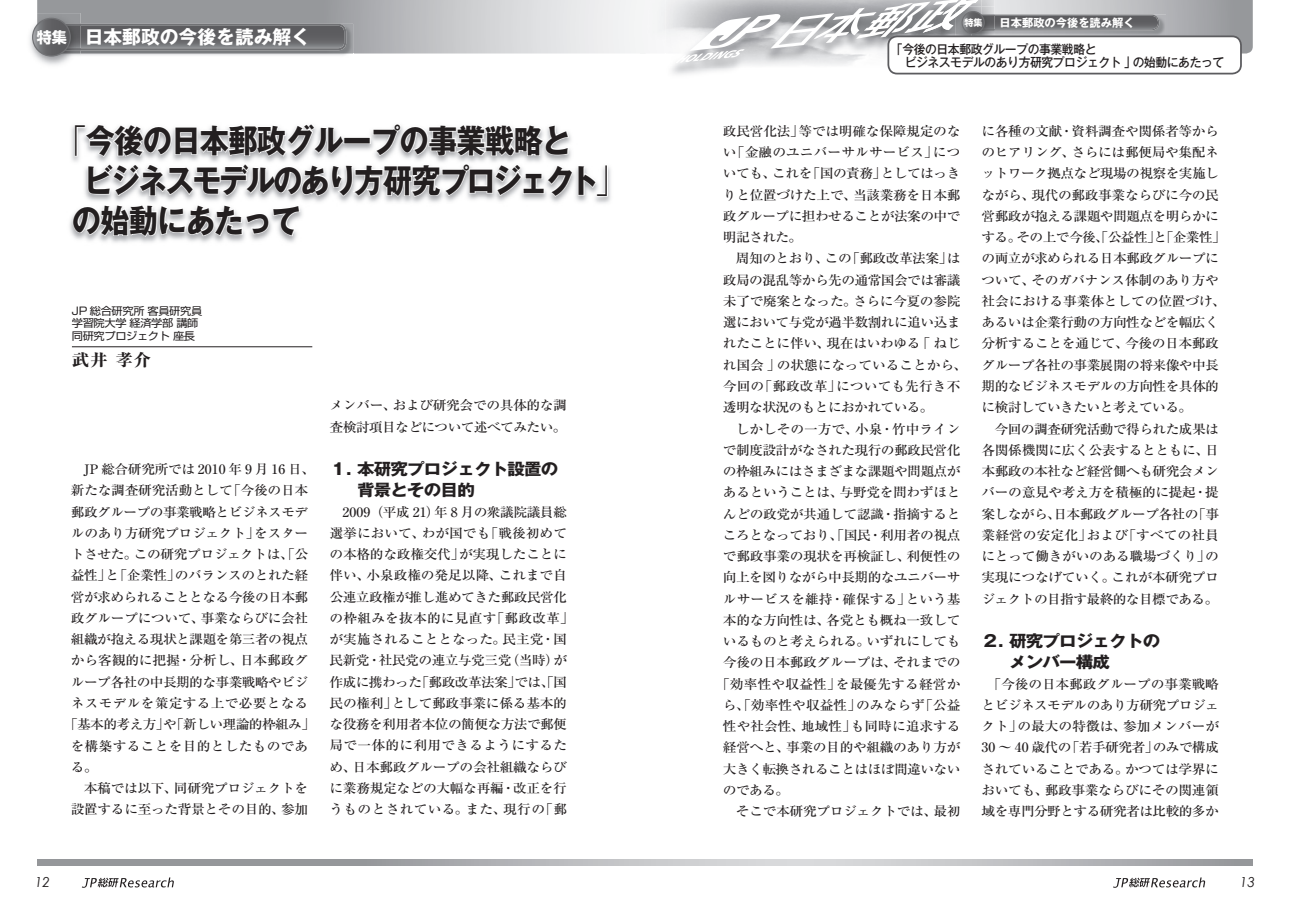
<style>
.page{position:relative;width:1290px;height:911px;background:#fff}
.page>*{position:absolute;margin:0;border:0;box-sizing:border-box;transform-origin:0 0}
.t1{font:700 32.5px "Gothic MB101 Pro";letter-spacing:-.025em;color:#231f20;scale:.9 1}
.t2{font:700 32.5px "Gothic MB101 Pro";letter-spacing:-.075em;color:#231f20;scale:.9 1}
.t3{font:700 18.75px "Gothic MB101 Pro";color:#fff}
.t4{font:800 16.62px "Ryumin Pro";color:#231f20;scale:1.05 1}
.t5{font:700 16.12px/21.2px "Gothic MB101 Pro";letter-spacing:-.045em;color:#231f20;scale:1.09 1}
.t6{font:italic 13.75px "Century Gothic";color:#231f20}
.t7{font:500 13px/21.2px "Ryumin Pro";letter-spacing:-.025em;color:#231f20;text-align:center;scale:1.05 1}
.t8{font:500 13px/21.2px "Ryumin Pro";letter-spacing:-.045em;color:#231f20;scale:1.05 1}
.t9{font:500 13px "Ryumin Pro";letter-spacing:-.005em;color:#231f20;scale:1.05 1}
.t10{font:500 13px "Ryumin Pro";letter-spacing:.015em;color:#231f20;scale:1.05 1}
.t11{font:500 13px "Ryumin Pro";color:#231f20;scale:1.05 1}
.t12{font:500 13px "Ryumin Pro";letter-spacing:.01em;color:#231f20;scale:1.05 1}
.t13{font:500 12.5px/13.8px "Gothic MB101 Pro";letter-spacing:-.035em;color:#231f20;text-align:center;scale:.95 1}
.t14{font:700 11.25px "Gothic MB101 Pro";color:#fff}
.t15{font:10.75px/12.5px "Shin Go Pro";letter-spacing:-.035em;color:#231f20;scale:1.05 1}
.t16{font:700 9px "Shin Go Pro";color:#fff}
.s1{font-family:"Shin Go Pro";font-size:15px}
.s2{font-weight:300}
</style>
<div class="page">
<svg style="left:37px;top:860px;width:608px;height:5px;background:#a1a3a6"></svg>
<svg style="left:645px;top:860px;width:608px;height:5px;background:#c0c2c4"></svg>
<svg style="left:675px;top:0;width:578px;height:63px"></svg>
<img style="left:981px;top:15px;width:13px;height:16px">
<svg style="left:962px;top:12px;width:22px;height:22px"></svg>
<div style="left:961px;top:11px;width:24px;height:23px;border:1px solid #717275;border-radius:50%"></div>
<div style="left:888px;top:36px;width:353px;height:38px;background:#fff;border-radius:9px"></div>
<div style="left:887px;top:35px;width:355px;height:39px;border:2px solid #5c5c5f;border-radius:9px"></div>
<svg style="left:72px;top:126px;width:537px;height:117px"></svg>
<hr style="left:72px;top:346px;width:240px;height:1px;background:#231f20">
<svg style="left:37px;top:0;width:608px;height:56px;background:#adaeb0"></svg>
<img style="left:29px;top:24px;width:52px;height:41px">
<img style="left:37px;top:13px;width:44px;height:41px">
<img style="left:65px;top:24px;width:16px;height:26px">
<svg style="left:33px;top:18px;width:37px;height:38px"></svg>
<div style="left:32px;top:18px;width:39px;height:39px;border:1px solid #717275;border-radius:50%"></div>
<svg style="left:82px;top:877px;width:92px;height:10px"></svg>
<svg style="left:1113px;top:877px;width:92px;height:10px"></svg>
<h2 class="t3" style="left:37px;top:21px;width:275px"><span class="s1">特集</span> 日本郵政の今後を読み解く</h2>
<h1 class="t1" style="left:57px;top:113px;width:573px"><span class="s2">「</span>今後の日本郵政グループの事業戦略と</h1>
<h1 class="t2" style="left:84px;top:153px;width:586px">ビジネスモデルのあり方研究プロジェクト<span class="s2">｣</span></h1>
<h1 class="t1" style="left:72px;top:193px;width:256px">の始動にあたって</h1>
<p class="t15" style="left:72px;top:303px;width:126px">JP 総合研究所 客員研究員学習院大学 経済学部 講師同研究プロジェクト 座長</p>
<p class="t4" style="left:72px;top:347px;width:77px">武井 孝介</p>
<p class="t7" style="left:84px;top:458px;width:222px">JP 総合研究所では 2010 年 9 月 16 日、</p>
<p class="t7" style="left:71px;top:479px;width:228px">新たな調査研究活動として「今後の日本</p>
<p class="t8" style="left:71px;top:500px;width:228px">郵政グループの事業戦略とビジネスモデ</p>
<p class="t7" style="left:71px;top:521px;width:228px">ルのあり方研究プロジェクト」をスター</p>
<p class="t7" style="left:71px;top:543px;width:228px">トさせた。この研究プロジェクトは、「公</p>
<p class="t7" style="left:71px;top:564px;width:228px">益性」と「企業性」のバランスのとれた経</p>
<p class="t8" style="left:71px;top:585px;width:228px">営が求められることとなる今後の日本郵</p>
<p class="t7" style="left:71px;top:606px;width:228px">政グループについて、事業ならびに会社</p>
<p class="t8" style="left:71px;top:628px;width:228px">組織が抱える現状と課題を第三者の視点</p>
<p class="t7" style="left:71px;top:649px;width:228px">から客観的に把握・分析し、日本郵政グ</p>
<p class="t8" style="left:71px;top:670px;width:228px">ループ各社の中長期的な事業戦略やビジ</p>
<p class="t10" style="left:71px;top:693px;width:228px">ネスモデルを策定する上で必要となる</p>
<p class="t8" style="left:64px;top:713px;width:241px">「基本的考え方」や「新しい理論的枠組み」</p>
<p class="t10" style="left:71px;top:735px;width:228px">を構築することを目的としたものであ</p>
<p class="t7" style="left:71px;top:755px;width:27px">る。</p>
<p class="t7" style="left:84px;top:776px;width:215px">本稿では以下、同研究プロジェクトを</p>
<p class="t7" style="left:71px;top:798px;width:228px">設置するに至った背景とその目的、参加</p>
<p class="t8" style="left:330px;top:394px;width:228px">メンバー、および研究会での具体的な調査検討項目などについて述べてみたい。</p>
<p class="t5" style="left:357px;top:456px;width:186px;text-indent:-27px">１．本研究プロジェクト設置の背景とその目的</p>
<p class="t7" style="left:330px;top:500px;width:234px">2009（平成 21）年 8 月の衆議院議員総<br>選挙において、わが国でも「戦後初めての本格的な政権交代」が実現したことに伴い、小泉政権の発足以降、これまで自公連立政権が推し進めてきた郵政民営化の枠組みを抜本的に見直す「郵政改革」が実施されることとなった。民主党・国民新党・社民党の連立与党三党（当時）が作成に携わった「郵政改革法案」では、「国民の権利」として郵政事業に係る基本的な役務を利用者本位の簡便な方法で郵便局で一体的に利用できるようにするため、日本郵政グループの会社組織ならびに業務規定などの大幅な再編・改正を行うものとされている。また、現行の「郵</p>
<p class="t14" style="left:999px;top:13px;width:136px">日本郵政の今後を読み解く</p>
<p class="t13" style="left:891px;top:40px;width:362px">「今後の日本郵政グループの事業戦略と　　　　　　　　　　　　ビジネスモデルのあり方研究プロジェクト｣の始動にあたって</p>
<p class="t16" style="left:964px;top:15px;width:20px">特集</p>
<p class="t7" style="left:723px;top:119px;width:228px;text-align:justify">政民営化法」等では明確な保障規定のない「金融のユニバーサルサービス」についても、これを「国の責務」としてはっきりと位置づけた上で、当該業務を日本郵政グループに担わせることが法案の中で明記された。</p>
<p class="t7" style="left:723px;top:247px;width:234px;text-align:left;text-indent:13px">周知のとおり、この「郵政改革法案」は政局の混乱等から先の通常国会では審議未了で廃案となった。さらに今夏の参院選において与党が過半数割れに追い込まれたことに伴い、現在はいわゆる｢ねじれ国会｣の状態になっていることから、今回の「郵政改革」についても先行き不透明な状況のもとにおかれている。</p>
<p class="t9" style="left:736px;top:418px;width:215px">しかしその一方で、小泉・竹中ライン</p>
<p class="t8" style="left:723px;top:438px;width:228px">で制度設計がなされた現行の郵政民営化</p>
<p class="t8" style="left:723px;top:459px;width:228px">の枠組みにはさまざまな課題や問題点が</p>
<p class="t7" style="left:723px;top:481px;width:228px">あるということは、与野党を問わずほと</p>
<p class="t7" style="left:723px;top:502px;width:228px">んどの政党が共通して認識・指摘すると</p>
<p class="t7" style="left:723px;top:523px;width:228px">ころとなっており、「国民・利用者の視点</p>
<p class="t7" style="left:723px;top:544px;width:228px">で郵政事業の現状を再検証し、利便性の</p>
<p class="t8" style="left:723px;top:566px;width:228px">向上を図りながら中長期的なユニバーサ</p>
<p class="t9" style="left:723px;top:588px;width:228px">ルサービスを維持・確保する」という基</p>
<p class="t7" style="left:723px;top:608px;width:228px">本的な方向性は、各党とも概ね一致して</p>
<p class="t7" style="left:723px;top:629px;width:228px">いるものと考えられる。いずれにしても</p>
<p class="t7" style="left:723px;top:651px;width:228px">今後の日本郵政グループは、それまでの</p>
<p class="t12" style="left:716px;top:673px;width:234px">「効率性や収益性」を最優先する経営か</p>
<p class="t11" style="left:723px;top:695px;width:228px">ら、「効率性や収益性」のみならず「公益</p>
<p class="t9" style="left:723px;top:716px;width:228px">性や社会性、地域性」も同時に追求する</p>
<p class="t7" style="left:723px;top:736px;width:228px">経営へと、事業の目的や組織のあり方が</p>
<p class="t8" style="left:723px;top:757px;width:228px">大きく転換されることはほぼ間違いない</p>
<p class="t7" style="left:723px;top:778px;width:65px">のである。</p>
<p class="t7" style="left:736px;top:799px;width:215px">そこで本研究プロジェクトでは、最初</p>
<p class="t8" style="left:981px;top:119px;width:234px">に各種の文献・資料調査や関係者等からのヒアリング、さらには郵便局や集配ネットワーク拠点など現場の視察を実施しながら、現代の郵政事業ならびに今の民営郵政が抱える課題や問題点を明らかにする。その上で今後、「公益性」と「企業性」の両立が求められる日本郵政グループについて、そのガバナンス体制のあり方や社会における事業体としての位置づけ、あるいは企業行動の方向性などを幅広く分析することを通じて、今後の日本郵政グループ各社の事業展開の将来像や中長期的なビジネスモデルの方向性を具体的に検討していきたいと考えている。</p>
<p class="t7" style="left:981px;top:417px;width:228px;text-align:justify;text-indent:13px">今回の調査研究活動で得られた成果は各関係機関に広く公表するとともに、日本郵政の本社など経営側へも研究会メンバーの意見や考え方を積極的に提起・提案しながら、日本郵政グループ各社の「事業経営の安定化」および「すべての社員にとって働きがいのある職場づくり」の実現につなげていく。これが本研究プロジェクトの目指す最終的な目標である。</p>
<p class="t5" style="left:1009px;top:628px;width:140px;text-indent:-27px">２．研究プロジェクトのメンバー構成</p>
<p class="t7" style="left:981px;top:672px;width:228px">「今後の日本郵政グループの事業戦略とビジネスモデルのあり方研究プロジェクト」の最大の特徴は、参加メンバーが<br>30 ～ 40 歳代の「若手研究者」のみで構成されていることである。かつては学界においても、郵政事業ならびにその関連領域を専門分野とする研究者は比較的多か</p>
<p class="t6" style="left:35px;top:872px;width:17px">12</p>
<p class="t6" style="left:1240px;top:872px;width:17px">13</p>
</div>
